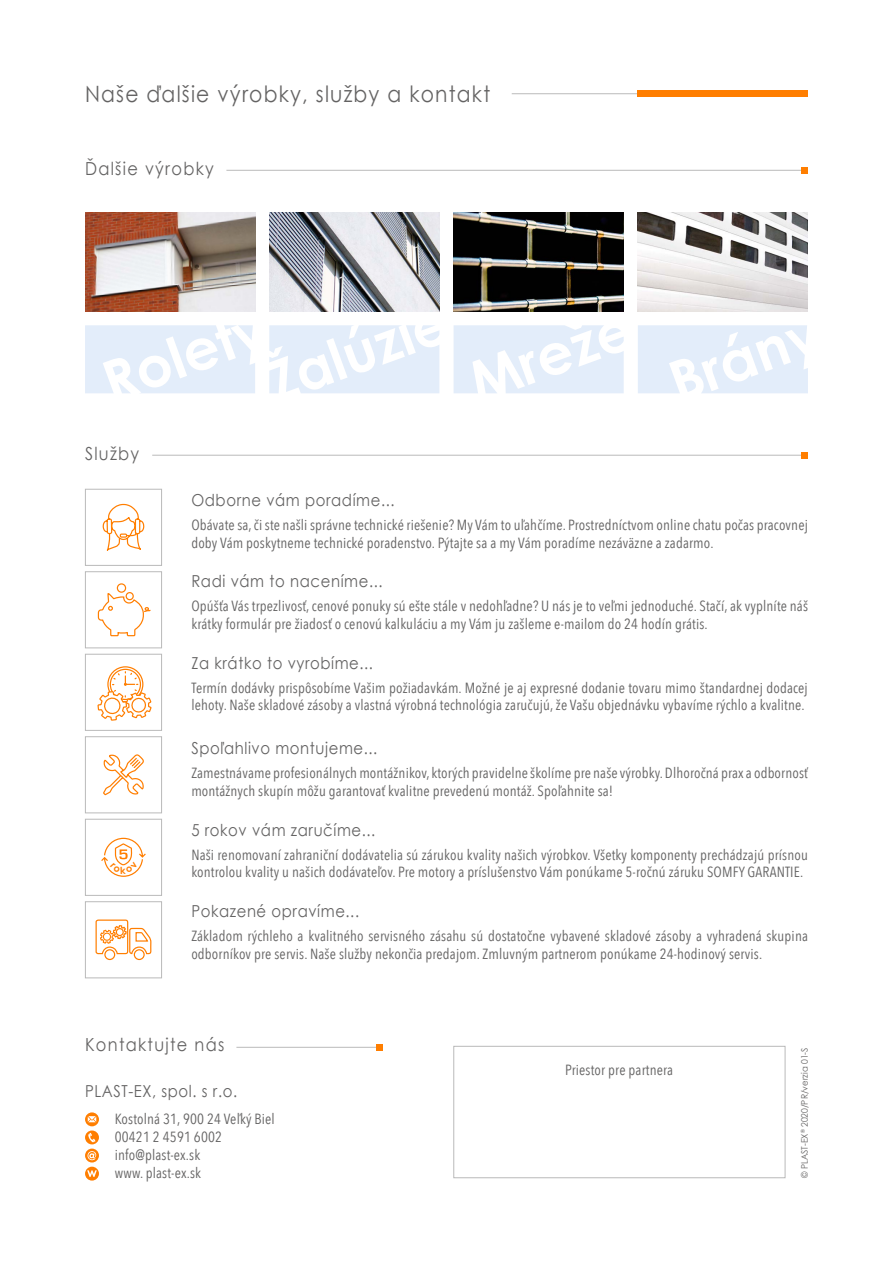
<style>
.page{position:relative;width:893px;height:1263px;background:#fff}
.page>*{position:absolute;margin:0;border:0;box-sizing:border-box;transform-origin:0 0}
.t1{font:22.5px "Century Gothic";letter-spacing:.06em;color:#646363;scale:.9 1}
.t2{font:18px "Century Gothic";letter-spacing:.08em;color:#646363;scale:.9 1}
.t3{font:16.5px "Century Gothic";letter-spacing:.04em;color:#646363;scale:.9 1}
.t4{font:14.7px/17.7px "Avenir Next Condensed";letter-spacing:.01em;color:#646363}
.t5{font:9px "Century Gothic";color:#646363;scale:.95 1}
</style>
<div class="page">
<img style="left:269px;top:213px;width:170px;height:99px">
<svg style="left:269px;top:325px;width:170px;height:68px"></svg>
<hr style="left:512px;top:93px;width:130px;height:1px;background:#bababa">
<img style="left:454px;top:213px;width:170px;height:99px">
<img style="left:638px;top:213px;width:170px;height:99px">
<img style="left:85px;top:213px;width:170px;height:99px">
<div style="left:638px;top:90px;width:170px;height:7px;background:#ff7e00"></div>
<svg style="left:85px;top:325px;width:170px;height:68px"></svg>
<svg style="left:454px;top:325px;width:170px;height:68px"></svg>
<svg style="left:638px;top:325px;width:170px;height:68px"></svg>
<div style="left:454px;top:1046px;width:331px;height:132px;border:1px solid #bababa"></div>
<div style="left:85px;top:736px;width:77px;height:77px;border:1px solid #bababa"></div>
<svg style="left:103px;top:754px;width:41px;height:42px"></svg>
<div style="left:85px;top:819px;width:77px;height:76px;border:1px solid #bababa"></div>
<div style="left:85px;top:901px;width:77px;height:77px;border:1px solid #bababa"></div>
<svg style="left:95px;top:919px;width:57px;height:42px"></svg>
<div style="left:85px;top:489px;width:77px;height:77px;border:1px solid #bababa"></div>
<svg style="left:102px;top:503px;width:43px;height:48px"></svg>
<div style="left:85px;top:571px;width:77px;height:77px;border:1px solid #bababa"></div>
<div style="left:117px;top:583px;width:9px;height:10px;border:1px solid #ff7e00;border-radius:50%"></div>
<div style="left:126px;top:592px;width:8px;height:8px;border:1px solid #ff7e00;border-radius:50%"></div>
<svg style="left:97px;top:593px;width:54px;height:44px"></svg>
<div style="left:85px;top:654px;width:77px;height:76px;border:1px solid #bababa"></div>
<svg style="left:97px;top:666px;width:55px;height:65px"></svg>
<svg style="left:85px;top:1112px;width:14px;height:68px"></svg>
<hr style="left:226px;top:170px;width:578px;height:1px;background:#bababa">
<hr style="left:152px;top:455px;width:652px;height:1px;background:#bababa">
<div style="left:801px;top:167px;width:7px;height:6px;background:#ff7e00"></div>
<div style="left:801px;top:452px;width:7px;height:6px;background:#ff7e00"></div>
<hr style="left:236px;top:1047px;width:143px;height:1px;background:#bababa">
<div style="left:376px;top:1044px;width:7px;height:6px;background:#ff7e00"></div>
<svg style="left:101px;top:837px;width:45px;height:40px"></svg>
<p class="t1" style="left:85px;top:78px;width:452px">Naše ďalšie výrobky, služby a kontakt</p>
<p class="t2" style="left:85px;top:156px;width:145px">Ďalšie výrobky</p>
<p class="t2" style="left:85px;top:441px;width:62px">Služby</p>
<p class="t3" style="left:191px;top:488px;width:227px">Odborne vám poradíme...</p>
<p class="t4" style="left:191px;top:515px;width:618px">Obávate sa, či ste našli správne technické riešenie? My Vám to uľahčíme. Prostredníctvom online chatu počas pracovnej doby Vám poskytneme technické poradenstvo. Pýtajte sa a my Vám poradíme nezáväzne a zadarmo.</p>
<p class="t3" style="left:191px;top:570px;width:214px">Radi vám to naceníme...</p>
<p class="t4" style="left:191px;top:596px;width:618px">Opúšťa Vás trpezlivosť, cenové ponuky sú ešte stále v nedohľadne? U nás je to veľmi jednoduché. Stačí, ak vyplníte náš krátky formulár pre žiadosť o cenovú kalkuláciu a my Vám ju zašleme e-mailom do 24 hodín grátis.</p>
<p class="t3" style="left:191px;top:651px;width:203px">Za krátko to vyrobíme...</p>
<p class="t4" style="left:191px;top:678px;width:618px">Termín dodávky prispôsobíme Vašim požiadavkám. Možné je aj expresné dodanie tovaru mimo štandardnej dodacej lehoty. Naše skladové zásoby a vlastná výrobná technológia zaručujú, že Vašu objednávku vybavíme rýchlo a kvalitne.</p>
<p class="t3" style="left:191px;top:737px;width:208px">Spoľahlivo montujeme...</p>
<p class="t4" style="left:191px;top:763px;width:618px">Zamestnávame profesionálnych montážnikov, ktorých pravidelne školíme pre naše výrobky. Dlhoročná prax a odbornosť montážnych skupín môžu garantovať kvalitne prevedenú montáž. Spoľahnite sa!</p>
<p class="t3" style="left:191px;top:818px;width:206px">5 rokov vám zaručíme...</p>
<p class="t4" style="left:191px;top:845px;width:618px">Naši renomovaní zahraniční dodávatelia sú zárukou kvality našich výrobkov. Všetky komponenty prechádzajú prísnou kontrolou kvality u našich dodávateľov. Pre motory a príslušenstvo Vám ponúkame 5-ročnú záruku SOMFY GARANTIE.</p>
<p class="t3" style="left:191px;top:899px;width:188px">Pokazené opravíme...</p>
<p class="t4" style="left:191px;top:926px;width:618px">Základom rýchleho a kvalitného servisného zásahu sú dostatočne vybavené skladové zásoby a vyhradená skupina odborníkov pre servis. Naše služby nekončia predajom. Zmluvným partnerom ponúkame 24-hodinový servis.</p>
<p class="t2" style="left:85px;top:1032px;width:156px">Kontaktujte nás</p>
<p class="t3" style="left:85px;top:1080px;width:171px">PLAST-EX, spol. s r.o.</p>
<p class="t4" style="left:115px;top:1109px;width:161px">Kostolná 31, 900 24 Veľký Biel<br>00421 2 4591 6002 info@plast-ex.sk<br>www. plast-ex.sk</p>
<p class="t4" style="left:565px;top:1060px;width:109px">Priestor pre partnera</p>
<p class="t5" style="left:798px;top:1178px;width:139px;rotate:-90deg">© PLAST-EX<sup>®</sup> 2020/PR/verzia 01-S</p>
</div>
